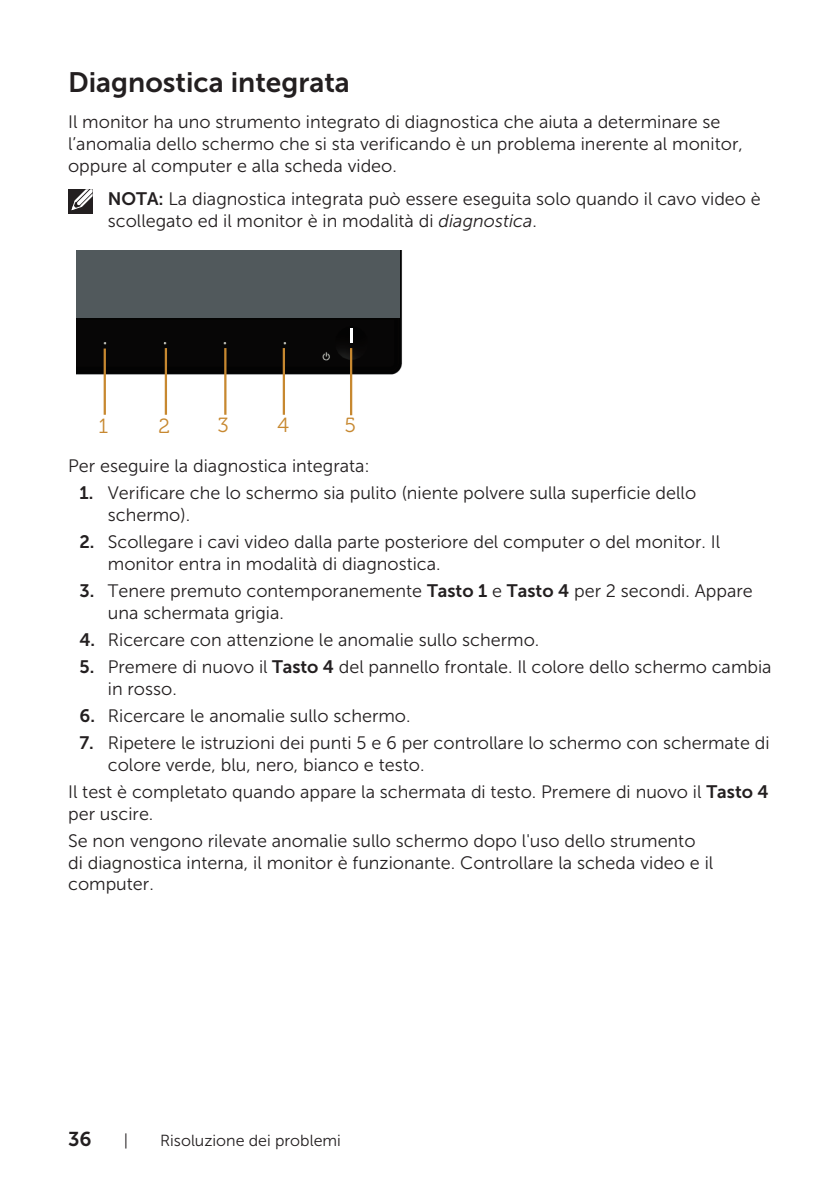
<style>
.page{position:relative;width:840px;height:1191px;background:#fff}
.page>*{position:absolute;margin:0;border:0;box-sizing:border-box;transform-origin:0 0}
.Head_2{font:28px "Museo Sans For Dell 700";color:#231f20}
.t1{font:20.4px "Museo For Dell 300";color:#c78830}
.t2{font:20px "Museo Sans For Dell 700";color:#231f20}
.text{font:18px/21.6px "Museo Sans For Dell 300";color:#231f20}
.t3{font:16px "Museo Sans For Dell 300";color:#231f20}
.s1{font-family:"Museo Sans For Dell 700"}
.s2{font-style:italic}
</style>
<div class="page">
<div style="left:68px;top:189px;width:24px;height:25px;background:#231f20"></div>
<svg style="left:71px;top:189px;width:22px;height:22px"></svg>
<img style="left:77px;top:250px;width:325px;height:134px">
<div style="left:77px;top:250px;width:322px;height:67px;background:#51595c"></div>
<hr style="left:104px;top:348px;width:2px;height:67px;background:#c78830">
<hr style="left:350px;top:348px;width:2px;height:67px;background:#c78830">
<hr style="left:165px;top:348px;width:2px;height:67px;background:#c78830">
<hr style="left:224px;top:348px;width:2px;height:67px;background:#c78830">
<hr style="left:282px;top:348px;width:3px;height:67px;background:#c78830">
<hr style="left:350px;top:328px;width:3px;height:15px;background:#fff">
<p class="Head_2" style="left:68px;top:67px;width:283px">Diagnostica integrata</p>
<p class="text" style="left:68px;top:111px;width:675px">Il monitor ha uno strumento integrato di diagnostica che aiuta a determinare se l’anomalia dello schermo che si sta verificando è un problema inerente al monitor, oppure al computer e alla scheda video.</p>
<p class="text" style="left:108px;top:188px;width:654px"><span class="s1">NOTA:</span> La diagnostica integrata può essere eseguita solo quando il cavo video è scollegato ed il monitor è in modalità di <span class="s2">diagnostica</span>.</p>
<p class="t1" style="left:98px;top:414px;width:11px">1</p>
<p class="t1" style="left:158px;top:414px;width:13px">2</p>
<p class="t1" style="left:217px;top:414px;width:12px">3</p>
<p class="t1" style="left:277px;top:414px;width:13px">4</p>
<p class="t1" style="left:344px;top:414px;width:13px">5</p>
<p class="text" style="left:68px;top:455px;width:303px">Per eseguire la diagnostica integrata:</p>
<p class="text" style="left:108px;top:482px;width:589px;text-indent:-28px"><span class="s1">1.</span> Verificare che lo schermo sia pulito (niente polvere sulla superficie dello schermo).</p>
<p class="text" style="left:108px;top:531px;width:613px;text-indent:-28px"><span class="s1">2.</span> Scollegare i cavi video dalla parte posteriore del computer o del monitor. Il monitor entra in modalità di diagnostica.</p>
<p class="text" style="left:108px;top:580px;width:646px;text-indent:-28px"><span class="s1">3.</span> Tenere premuto contemporanemente <span class="s1">Tasto 1</span> e <span class="s1">Tasto 4</span> per 2 secondi. Appare una schermata grigia.</p>
<p class="text" style="left:79px;top:629px;width:461px"><span class="s1">4.</span> Ricercare con attenzione le anomalie sullo schermo.</p>
<p class="text" style="left:108px;top:656px;width:664px;text-indent:-28px"><span class="s1">5.</span> Premere di nuovo il <span class="s1">Tasto 4</span> del pannello frontale. Il colore dello schermo cambia in rosso.</p>
<p class="text" style="left:79px;top:705px;width:332px"><span class="s1">6.</span> Ricercare le anomalie sullo schermo.</p>
<p class="text" style="left:108px;top:732px;width:663px;text-indent:-28px"><span class="s1">7.</span> Ripetere le istruzioni dei punti 5 e 6 per controllare lo schermo con schermate di colore verde, blu, nero, bianco e testo.</p>
<p class="text" style="left:68px;top:781px;width:701px">Il test è completato quando appare la schermata di testo. Premere di nuovo il <span class="s1">Tasto 4 </span>per uscire.</p>
<p class="text" style="left:68px;top:830px;width:646px">Se non vengono rilevate anomalie sullo schermo dopo l'uso dello strumento di diagnostica interna, il monitor è funzionante. Controllare la scheda video e il computer.</p>
<p class="t2" style="left:68px;top:1127px;width:25px">36</p>
<p class="t3" style="left:124px;top:1131px;width:6px">|</p>
<p class="t3" style="left:160px;top:1131px;width:182px">Risoluzione dei problemi</p>
</div>
